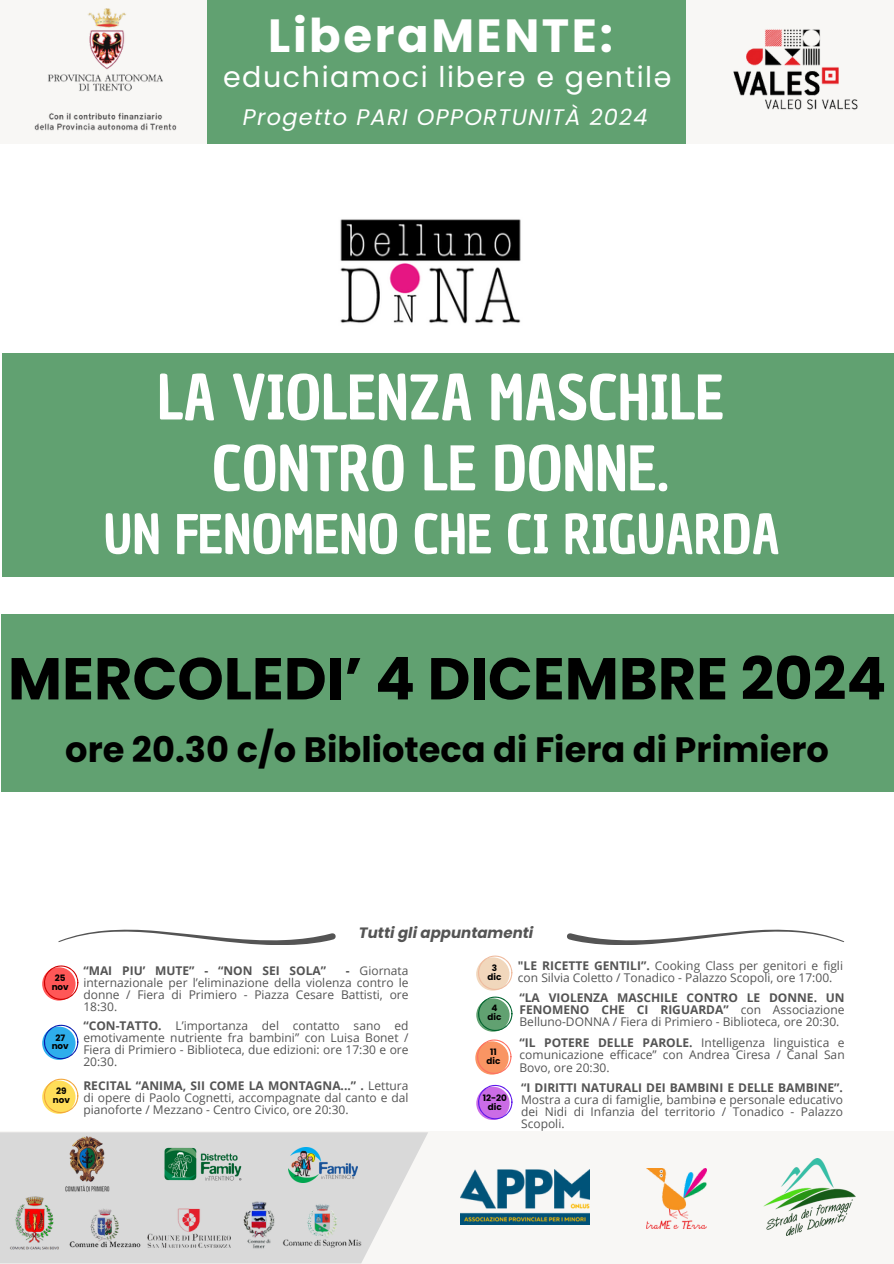
<style>
.page{position:relative;width:894px;height:1264px;background:#fff}
.page>*{position:absolute;margin:0;border:0;box-sizing:border-box;transform-origin:0 0}
.t1{font:59.85px/70.8px "Chau Philomene One";color:#fff;text-align:center}
.t2{font:700 58.95px "Poppins";color:#000}
.t3{font:52.35px "Chau Philomene One";color:#fff}
.t4{font:700 46.5px "Poppins";letter-spacing:.055em;color:#fff}
.t5{font:700 35.25px "Poppins";color:#000}
.t6{font:28.5px "Poppins";letter-spacing:.055em;color:#fff}
.t7{font:italic 22.5px "Poppins";letter-spacing:.055em;color:#fff}
.t8{font:italic 700 15px "Poppins";color:#545454}
.t9{font:12px/12px "Open Sans";color:#545454;text-align:justify}
.t10{font:700 12px "Open Sans";color:#545454}
.t11{font:700 8.85px "Poppins";color:#000}
.s1{font-weight:700}
.s2{font-family:"Noto Sans"}
</style>
<div class="page">
<div style="left:0;top:0;width:893px;height:143px;background:#f8f7f5"></div>
<div style="left:208px;top:0;width:477px;height:143px;background:#61a171"></div>
<div style="left:0;top:1130px;width:893px;height:133px;background:#f8f7f5"></div>
<svg style="left:0;top:1132px;width:428px;height:131px;background:#ddd"></svg>
<img style="left:148px;top:1208px;width:82px;height:39px">
<img style="left:5px;top:1196px;width:59px;height:53px">
<img style="left:68px;top:1208px;width:74px;height:42px">
<img style="left:232px;top:1196px;width:51px;height:56px">
<img style="left:61px;top:1133px;width:53px;height:60px">
<img style="left:288px;top:1147px;width:70px;height:35px">
<img style="left:281px;top:1203px;width:82px;height:46px">
<img style="left:733px;top:29px;width:125px;height:81px">
<img style="left:646px;top:1168px;width:60px;height:60px">
<img style="left:34px;top:8px;width:143px;height:123px">
<img style="left:156px;top:1136px;width:92px;height:57px">
<img style="left:763px;top:1158px;width:92px;height:77px">
<div style="left:1px;top:614px;width:892px;height:177px;background:#61a171"></div>
<img style="left:460px;top:1169px;width:129px;height:55px">
<img style="left:340px;top:219px;width:181px;height:105px">
<div style="left:2px;top:353px;width:891px;height:223px;background:#61a171"></div>
<div style="left:476px;top:957px;width:33px;height:33px;background:#f1d7bc;border-radius:50%"></div>
<svg style="left:478px;top:955px;width:34px;height:35px"></svg>
<svg style="left:475px;top:1041px;width:33px;height:33px"></svg>
<svg style="left:477px;top:1039px;width:34px;height:34px"></svg>
<svg style="left:476px;top:998px;width:33px;height:33px"></svg>
<svg style="left:478px;top:996px;width:34px;height:35px"></svg>
<svg style="left:58px;top:929px;width:278px;height:15px"></svg>
<svg style="left:567px;top:929px;width:276px;height:15px"></svg>
<svg style="left:476px;top:1086px;width:33px;height:33px"></svg>
<svg style="left:478px;top:1084px;width:34px;height:35px"></svg>
<svg style="left:42px;top:1026px;width:33px;height:33px"></svg>
<svg style="left:44px;top:1024px;width:34px;height:35px"></svg>
<svg style="left:42px;top:1080px;width:33px;height:33px"></svg>
<svg style="left:44px;top:1078px;width:34px;height:35px"></svg>
<svg style="left:42px;top:967px;width:33px;height:33px"></svg>
<svg style="left:44px;top:965px;width:34px;height:34px"></svg>
<p class="t4" style="left:268px;top:4px;width:346px">LiberaMENTE:</p>
<p class="t6" style="left:223px;top:57px;width:450px">educhiamoci liberə e gentilə</p>
<p class="t7" style="left:243px;top:102px;width:406px">Progetto PARI OPPORTUNITÀ 2024</p>
<h6 class="t1" style="left:157px;top:363px;width:568px">LA VIOLENZA MASCHILE<br>CONTRO LE DONNE.</h6>
<p class="t3" style="left:104px;top:499px;width:677px">UN FENOMENO CHE CI RIGUARDA</p>
<p class="t2" style="left:8px;top:637px;width:879px">MERCOLEDI’ 4 DICEMBRE 2024</p>
<p class="t5" style="left:65px;top:725px;width:765px">ore 20.30 c/o Biblioteca di Fiera di Primiero</p>
<p class="t11" style="left:55px;top:971px;width:12px">25</p>
<p class="t11" style="left:52px;top:980px;width:19px">nov</p>
<p class="t11" style="left:55px;top:1031px;width:11px">27</p>
<p class="t11" style="left:52px;top:1040px;width:19px">nov</p>
<p class="t11" style="left:56px;top:1085px;width:12px">29</p>
<p class="t11" style="left:53px;top:1093px;width:19px">nov</p>
<h6 class="t8" style="left:359px;top:921px;width:176px">Tutti gli appuntamenti</h6>
<p class="t9" style="left:83px;top:964px;width:326px;text-indent:262px"><span class="s1">-</span> Giornata internazionale per l’eliminazione della violenza contro le donne / Fiera di Primiero - Piazza Cesare Battisti, ore 18:30.</p>
<p class="t10" style="left:83px;top:962px;width:244px">“MAI PIU’ MUTE” - “NON SEI SOLA”</p>
<p class="t9" style="left:83px;top:1018px;width:326px"><span class="s1">“CON-TATTO.</span> L’importanza del contatto sano ed emotivamente nutriente fra bambini” con Luisa Bonet / Fiera di Primiero - Biblioteca, due edizioni: ore 17:30 e ore 20:30.</p>
<p class="t9" style="left:83px;top:1079px;width:326px"><span class="s1">RECITAL “ANIMA, SII COME LA MONTAGNA...” .</span> Lettura di opere di Paolo Cognetti, accompagnate dal canto e dal pianoforte / Mezzano - Centro Civico, ore 20:30.</p>
<h6 class="t11" style="left:491px;top:961px;width:7px">3</h6>
<p class="t11" style="left:487px;top:970px;width:15px">dic</p>
<p class="t11" style="left:491px;top:1002px;width:7px">4</p>
<p class="t11" style="left:487px;top:1010px;width:15px">dic</p>
<h6 class="t11" style="left:490px;top:1045px;width:8px">11</h6>
<h6 class="t11" style="left:486px;top:1054px;width:15px">dic</h6>
<p class="t11" style="left:482px;top:1092px;width:26px">12-20</p>
<h6 class="t11" style="left:488px;top:1100px;width:15px">dic</h6>
<p class="t9" style="left:517px;top:959px;width:326px"><span class="s1">"LE RICETTE GENTILI”.</span> Cooking Class per genitori e figli con Silvia Coletto / Tonadico - Palazzo Scopoli, ore 17:00.</p>
<p class="t9" style="left:519px;top:991px;width:326px"><span class="s1">“LA VIOLENZA MASCHILE CONTRO LE DONNE. UN FENOMENO CHE CI RIGUARDA”</span> con Associazione Belluno-DONNA / Fiera di Primiero - Biblioteca, ore 20:30.</p>
<p class="t9" style="left:519px;top:1036px;width:326px"><span class="s1">“IL POTERE DELLE PAROLE.</span> Intelligenza linguistica e comunicazione efficace” con Andrea Ciresa / Canal San Bovo, ore 20:30.</p>
<h6 class="t9" style="left:521px;top:1080px;width:323px"><span class="s1">“I DIRITTI NATURALI DEI BAMBINI E DELLE BAMBINE”.<br></span>Mostra a cura di famiglie, bambin<span class="s2">ə</span> e personale educativo dei Nidi di Infanzia del territorio / Tonadico - Palazzo Scopoli.</h6>
</div>
